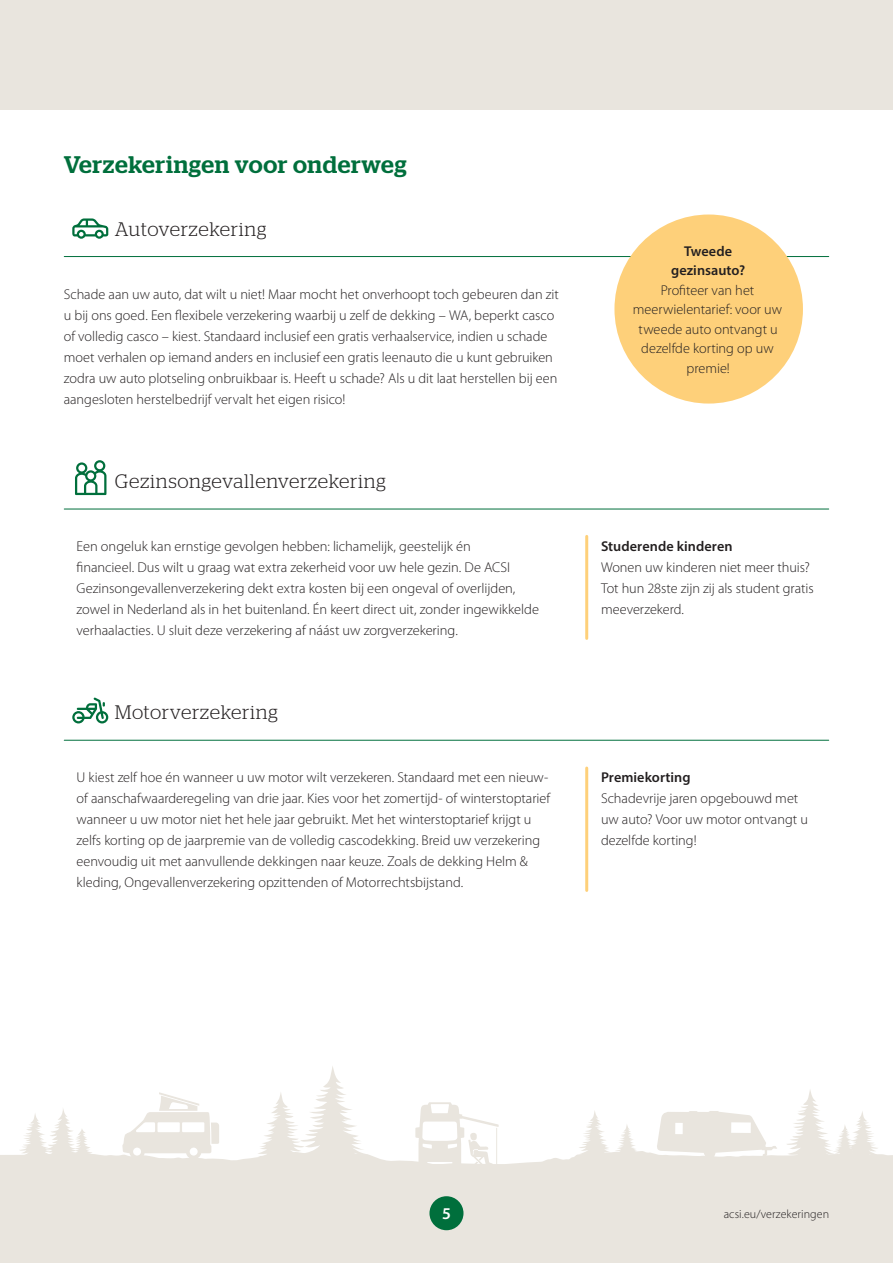
<style>
.page{position:relative;width:893px;height:1263px;background:#fff}
.page>*{position:absolute;margin:0;border:0;box-sizing:border-box;transform-origin:0 0}
.t1{font:500 24px "Stag";letter-spacing:.03em;color:#006f3c}
.t2{font:300 19.5px "Stag";letter-spacing:.025em;color:#231f20}
.t3{font:600 16.5px "Myriad Pro";color:#fff}
.t4{font:300 14.25px/21px "Myriad Pro";color:#231f20}
.t5{font:600 14.25px/19.5px "Myriad Pro";letter-spacing:.005em;color:#231f20;text-align:center}
.t6{font:300 12px "Myriad Pro";letter-spacing:.005em;color:#231f20}
</style>
<div class="page">
<div style="left:1px;top:1151px;width:892px;height:112px;background:#e9e5de"></div>
<svg style="left:19px;top:1109px;width:80px;height:52px"></svg>
<svg style="left:579px;top:1111px;width:61px;height:46px"></svg>
<svg style="left:785px;top:1090px;width:93px;height:68px"></svg>
<svg style="left:257px;top:1066px;width:112px;height:94px"></svg>
<svg style="left:656px;top:1111px;width:122px;height:47px"></svg>
<svg style="left:415px;top:1102px;width:84px;height:64px"></svg>
<svg style="left:122px;top:1092px;width:97px;height:67px"></svg>
<svg style="left:0;top:1155px;width:1px;height:108px"></svg>
<div style="left:0;top:0;width:893px;height:110px;background:#e9e5de"></div>
<div style="left:429px;top:1196px;width:34px;height:34px;background:#006f3c;border-radius:50%"></div>
<hr style="left:64px;top:256px;width:765px;height:1px;background:#006f3c">
<div style="left:614px;top:214px;width:189px;height:190px;background:#fed07a;border-radius:50%"></div>
<svg style="left:72px;top:218px;width:36px;height:21px"></svg>
<hr style="left:64px;top:509px;width:765px;height:1px;background:#006f3c">
<hr style="left:585px;top:536px;width:3px;height:102px;background:#fed07a">
<svg style="left:75px;top:460px;width:31px;height:35px"></svg>
<hr style="left:64px;top:740px;width:765px;height:1px;background:#006f3c">
<hr style="left:585px;top:768px;width:3px;height:122px;background:#fed07a">
<svg style="left:72px;top:697px;width:36px;height:26px"></svg>
<h1 class="t1" style="left:64px;top:155px;width:344px">Verzekeringen voor onderweg</h1>
<h2 class="t2" style="left:115px;top:222px;width:153px">Autoverzekering</h2>
<p class="t4" style="left:64px;top:284px;width:497px">Schade aan uw auto, dat wilt u niet! Maar mocht het onverhoopt toch gebeuren dan zit u bij ons goed. Een flexibele verzekering waarbij u zelf de dekking – WA, beperkt casco of volledig casco – kiest. Standaard inclusief een gratis verhaalservice, indien u schade moet verhalen op iemand anders en inclusief een gratis leenauto die u kunt gebruiken zodra uw auto plotseling onbruikbaar is. Heeft u schade? Als u dit laat herstellen bij een aangesloten herstelbedrijf vervalt het eigen risico!</p>
<h2 class="t2" style="left:115px;top:474px;width:273px">Gezinsongevallenverzekering</h2>
<p class="t5" style="left:671px;top:242px;width:76px">Tweede gezinsauto?</p>
<p class="t4" style="left:633px;top:281px;width:151px;line-height:19.5px;text-align:center">Profiteer van het meerwielentarief: voor uw tweede auto ontvangt u dezelfde korting op uw premie!</p>
<p class="t4" style="left:77px;top:536px;width:464px">Een ongeluk kan ernstige gevolgen hebben: lichamelijk, geestelijk én<br>financieel. Dus wilt u graag wat extra zekerheid voor uw hele gezin. De ACSI Gezinsongevallenverzekering dekt extra kosten bij een ongeval of overlijden, zowel in Nederland als in het buitenland. Én keert direct uit, zonder ingewikkelde verhaalacties. U sluit deze verzekering af náást uw zorgverzekering.</p>
<p class="t5" style="left:601px;top:537px;width:133px">Studerende kinderen</p>
<p class="t4" style="left:601px;top:557px;width:214px">Wonen uw kinderen niet meer thuis?<br>Tot hun 28ste zijn zij als student gratis meeverzekerd.</p>
<h2 class="t2" style="left:115px;top:705px;width:165px">Motorverzekering</h2>
<p class="t4" style="left:77px;top:767px;width:475px">U kiest zelf hoe én wanneer u uw motor wilt verzekeren. Standaard met een nieuw&shy;of aanschafwaarderegeling van drie jaar. Kies voor het zomertijd- of winterstoptarief wanneer u uw motor niet het hele jaar gebruikt. Met het winterstoptarief krijgt u zelfs korting op de jaarpremie van de volledig cascodekking. Breid uw verzekering eenvoudig uit met aanvullende dekkingen naar keuze. Zoals de dekking Helm &amp; kleding, Ongevallenverzekering opzittenden of Motorrechtsbijstand.</p>
<p class="t5" style="left:601px;top:768px;width:91px">Premiekorting</p>
<p class="t4" style="left:601px;top:788px;width:208px">Schadevrije jaren opgebouwd met uw auto? Voor uw motor ontvangt u dezelfde korting!</p>
<p class="t3" style="left:442px;top:1207px;width:10px">5</p>
<p class="t6" style="left:724px;top:1209px;width:107px">acsi.eu/verzekeringen</p>
</div>
